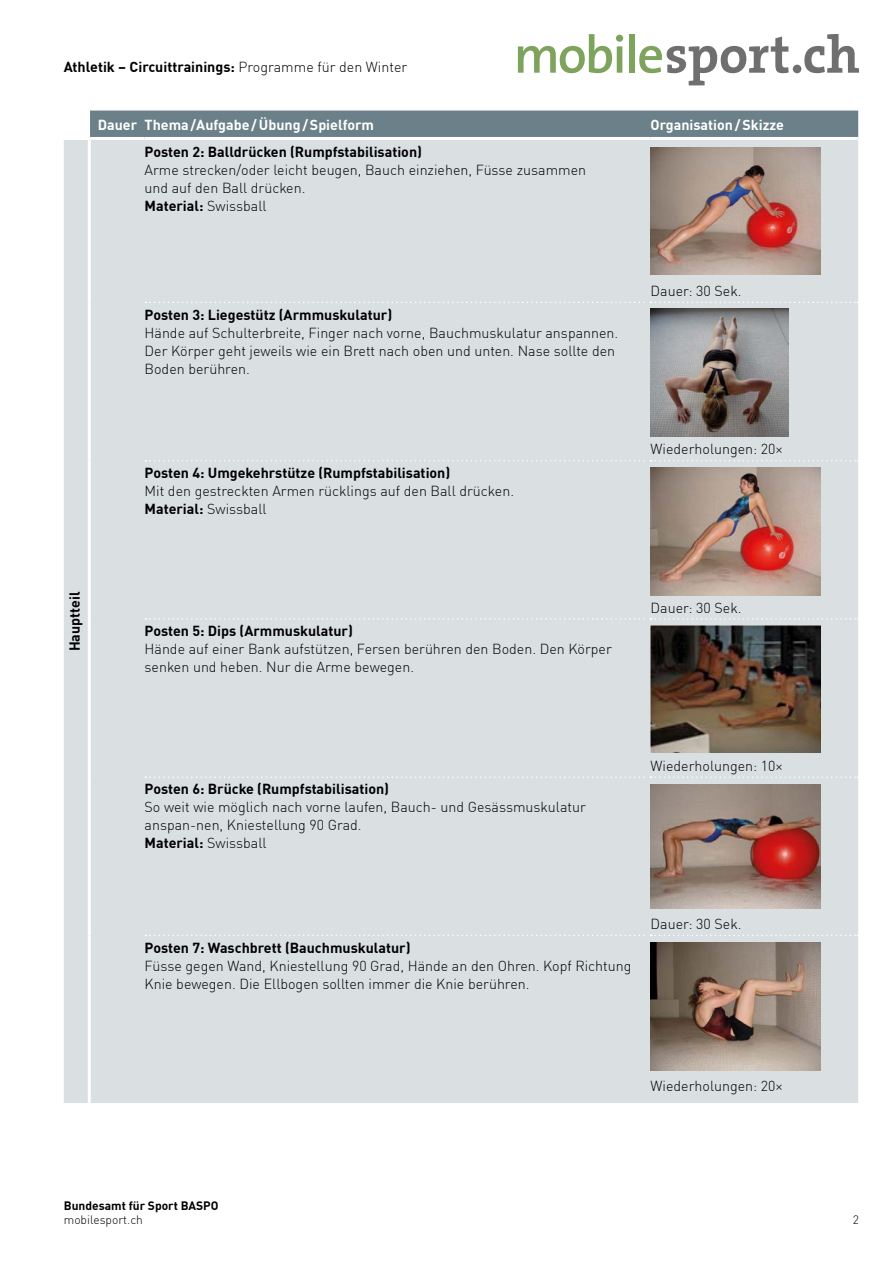
<style>
.page{position:relative;width:893px;height:1263px;background:#fff}
.page>*{position:absolute;margin:0;border:0;box-sizing:border-box;transform-origin:0 0}
.p_Fliesstext{font:300 14.25px/18px "DINOT";color:#000}
.p_Fliesstext-2{font:700 14.25px "DINOT";color:#000}
.Tabellenkopf{font:700 14.25px "DINOT";color:#fff}
.h3_Untertitel{font:700 14.25px "DINOT";color:#000}
.t1{font:700 12px "DINOT";color:#000}
.t2{font:300 12px "DINOT";color:#000}
.s1{font-weight:300}
</style>
<div class="page">
<svg style="left:518px;top:34px;width:105px;height:39px"></svg>
<div style="left:629px;top:34px;width:6px;height:39px;background:#7ea35d"></div>
<svg style="left:639px;top:37px;width:150px;height:48px"></svg>
<div style="left:793px;top:65px;width:8px;height:8px;background:#706f6f;border-radius:50%"></div>
<svg style="left:804px;top:34px;width:55px;height:39px"></svg>
<div style="left:64px;top:140px;width:794px;height:963px;background:#dadfe2"></div>
<svg style="left:145px;top:302px;width:713px;height:1px"></svg>
<div style="left:89px;top:111px;width:769px;height:27px;background:#6b8089"></div>
<svg style="left:145px;top:460px;width:713px;height:1px"></svg>
<svg style="left:145px;top:618px;width:713px;height:2px"></svg>
<svg style="left:145px;top:776px;width:713px;height:2px"></svg>
<svg style="left:145px;top:935px;width:713px;height:1px"></svg>
<hr style="left:88px;top:140px;width:3px;height:162px;background:#fff">
<hr style="left:88px;top:302px;width:3px;height:159px;background:#fff">
<hr style="left:88px;top:461px;width:3px;height:158px;background:#fff">
<hr style="left:88px;top:619px;width:3px;height:158px;background:#fff">
<hr style="left:88px;top:777px;width:3px;height:158px;background:#fff">
<hr style="left:88px;top:935px;width:3px;height:168px;background:#fff">
<img style="left:651px;top:309px;width:138px;height:127px">
<img style="left:651px;top:625px;width:170px;height:128px">
<img style="left:651px;top:147px;width:169px;height:128px">
<img style="left:651px;top:468px;width:169px;height:127px">
<img style="left:651px;top:784px;width:170px;height:125px">
<img style="left:651px;top:942px;width:169px;height:128px">
<p class="p_Fliesstext-2" style="left:64px;top:56px;width:345px">Athletik – Circuittrainings: <span class="s1">Programme für den Winter</span></p>
<p class="Tabellenkopf" style="left:98px;top:114px;width:41px">Dauer</p>
<p class="Tabellenkopf" style="left:145px;top:114px;width:231px">Thema/Aufgabe/Übung/Spielform</p>
<p class="Tabellenkopf" style="left:651px;top:114px;width:135px">Organisation/Skizze</p>
<h3 class="h3_Untertitel" style="left:64px;top:651px;width:61px;rotate:-90deg">Hauptteil</h3>
<p class="p_Fliesstext-2" style="left:145px;top:141px;width:279px">Posten 2: Balldrücken (Rumpfstabilisation)</p>
<p class="p_Fliesstext" style="left:145px;top:160px;width:443px">Arme strecken/oder leicht beugen, Bauch einziehen, Füsse zusammen und auf den Ball drücken.</p>
<p class="p_Fliesstext-2" style="left:145px;top:195px;width:123px">Material: <span class="s1">Swissball</span></p>
<p class="p_Fliesstext-2" style="left:145px;top:303px;width:249px">Posten 3: Liegestütz (Armmuskulatur)</p>
<p class="p_Fliesstext" style="left:145px;top:322px;width:475px">Hände auf Schulterbreite, Finger nach vorne, Bauchmuskulatur anspannen.<br>Der Körper geht jeweils wie ein Brett nach oben und unten. Nase sollte den<br>Boden berühren.</p>
<p class="p_Fliesstext-2" style="left:145px;top:462px;width:307px">Posten 4: Umgekehrstütze (Rumpfstabilisation)</p>
<p class="p_Fliesstext" style="left:145px;top:481px;width:371px">Mit den gestreckten Armen rücklings auf den Ball drücken.</p>
<p class="p_Fliesstext-2" style="left:145px;top:498px;width:123px">Material: <span class="s1">Swissball</span></p>
<p class="p_Fliesstext" style="left:651px;top:281px;width:93px">Dauer: 30 Sek.</p>
<p class="p_Fliesstext" style="left:651px;top:439px;width:134px">Wiederholungen: 20×</p>
<p class="p_Fliesstext-2" style="left:145px;top:620px;width:210px">Posten 5: Dips (Armmuskulatur)</p>
<p class="p_Fliesstext" style="left:145px;top:639px;width:469px">Hände auf einer Bank aufstützen, Fersen berühren den Boden. Den Körper senken und heben. Nur die Arme bewegen.</p>
<p class="p_Fliesstext" style="left:651px;top:597px;width:93px">Dauer: 30 Sek.</p>
<p class="p_Fliesstext-2" style="left:145px;top:778px;width:246px">Posten 6: Brücke (Rumpfstabilisation)</p>
<p class="p_Fliesstext" style="left:145px;top:797px;width:443px">So weit wie möglich nach vorne laufen, Bauch- und Gesässmuskulatur anspan-nen, Kniestellung 90 Grad.</p>
<p class="p_Fliesstext-2" style="left:145px;top:832px;width:123px">Material: <span class="s1">Swissball</span></p>
<p class="p_Fliesstext" style="left:651px;top:755px;width:134px">Wiederholungen: 10×</p>
<p class="p_Fliesstext-2" style="left:145px;top:936px;width:267px">Posten 7: Waschbrett (Bauchmuskulatur)</p>
<p class="p_Fliesstext" style="left:145px;top:955px;width:488px">Füsse gegen Wand, Kniestellung 90 Grad, Hände an den Ohren. Kopf Richtung<br>Knie bewegen. Die Ellbogen sollten immer die Knie berühren.</p>
<p class="p_Fliesstext" style="left:651px;top:914px;width:93px">Dauer: 30 Sek.</p>
<p class="p_Fliesstext" style="left:651px;top:1076px;width:134px">Wiederholungen: 20×</p>
<p class="t1" style="left:64px;top:1196px;width:156px">Bundesamt für Sport BASPO</p>
<p class="t2" style="left:64px;top:1211px;width:81px">mobilesport.ch</p>
<p class="t2" style="left:853px;top:1210px;width:8px">2</p>
</div>
